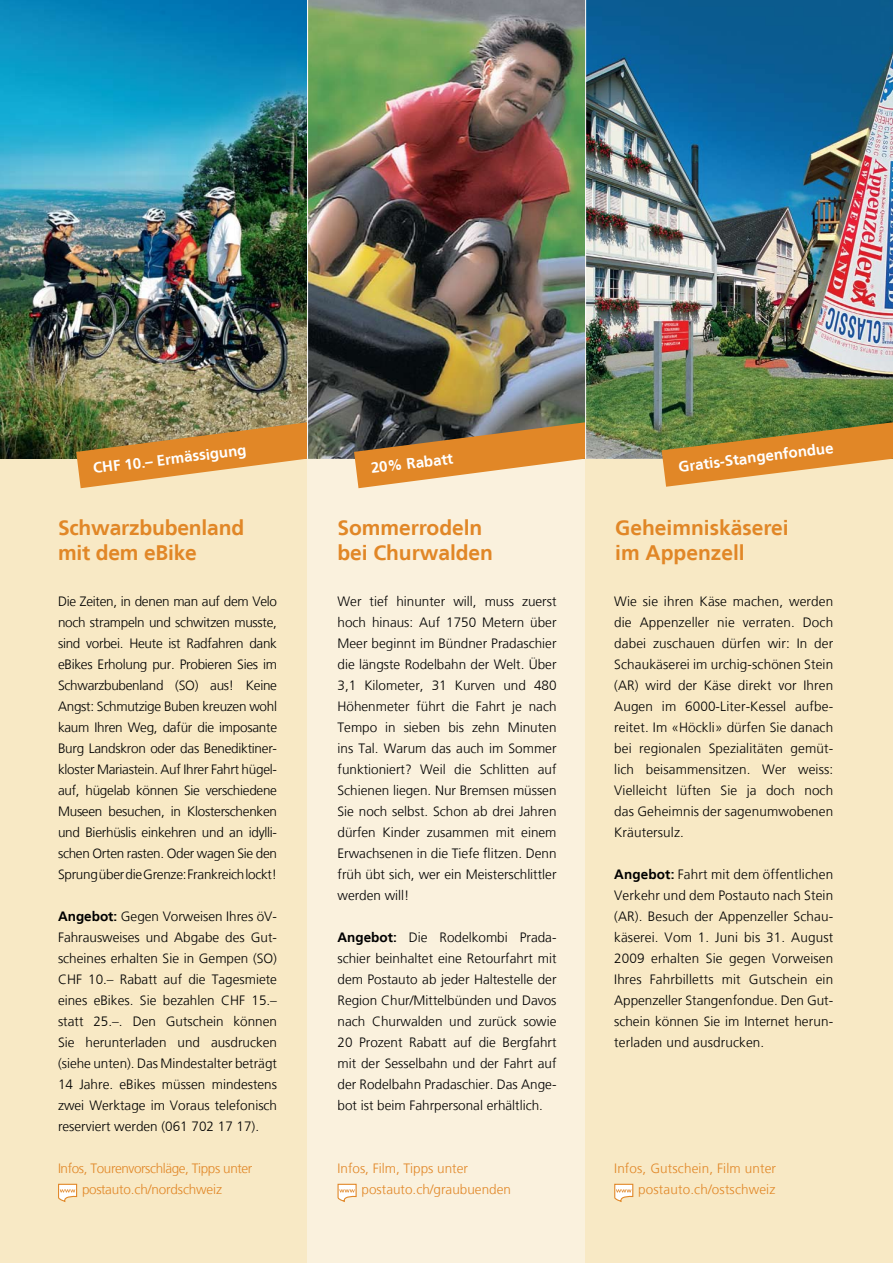
<style>
.page{position:relative;width:893px;height:1263px;background:#fff}
.page>*{position:absolute;margin:0;border:0;box-sizing:border-box;transform-origin:0 0}
.t1{font:700 21px/25.5px "Frutiger LT";letter-spacing:-.005em;color:#e18727}
.t2{font:700 15px "Frutiger LT";color:#fff}
.t3{font:300 13.5px/21px "Frutiger LT";color:#000;text-align:justify}
.t4{font:300 13.5px/20.9px "Frutiger LT";color:#e18727}
.t5{font:300 13.5px/20.9px "Frutiger LT";letter-spacing:-.03em;color:#e18727;text-align:center}
.s1{font-weight:700}
</style>
<div class="page">
<div style="left:0;top:0;width:308px;height:1263px;background:#f8e9c5"></div>
<img style="left:0;top:0;width:307px;height:459px">
<svg style="left:76px;top:422px;width:232px;height:66px"></svg>
<svg style="left:58px;top:1183px;width:20px;height:19px"></svg>
<img style="left:308px;top:0;width:277px;height:1263px">
<svg style="left:337px;top:1183px;width:20px;height:20px"></svg>
<img style="left:585px;top:0;width:308px;height:1263px">
<svg style="left:614px;top:1183px;width:20px;height:20px"></svg>
<svg style="left:354px;top:422px;width:231px;height:66px;background:#c18f56"></svg>
<svg style="left:662px;top:422px;width:231px;height:65px;background:#c79a4e"></svg>
<hr style="left:307px;top:0;width:1px;height:459px;background:#fff">
<hr style="left:585px;top:0;width:1px;height:459px;background:#fff">
<p class="t2" style="left:92px;top:459px;width:156px;rotate:-7deg">CHF 10.– Ermässigung</p>
<h2 class="t1" style="left:58px;top:515px;width:188px">Schwarzbubenland mit dem eBike</h2>
<p class="t3" style="left:58px;top:591px;width:221px">Die Zeiten, in denen man auf dem Velo noch strampeln und schwitzen musste, sind vorbei. Heute ist Radfahren dank eBikes Erholung pur. Probieren Sies im Schwarzbubenland (SO) aus! Keine Angst: Schmutzige Buben kreuzen wohl kaum Ihren Weg, dafür die imposante Burg Landskron oder das Benediktiner&shy;kloster Mariastein. Auf Ihrer Fahrt hügel&shy;auf, hügelab können Sie verschiedene Museen besuchen, in Klosterschenken und Bierhüslis einkehren und an idylli&shy;schen Orten rasten. Oder wagen Sie den Sprung über die Grenze: Frankreich lockt!</p>
<p class="t3" style="left:58px;top:906px;width:221px"><span class="s1">Angebot:</span> Gegen Vorweisen Ihres öV-Fahrausweises und Abgabe des Gut&shy;scheines erhalten Sie in Gempen (SO)<br>CHF 10.– Rabatt auf die Tagesmiete eines eBikes. Sie bezahlen CHF 15.– statt 25.–. Den Gutschein können Sie herunterladen und ausdrucken (siehe unten). Das Mindestalter beträgt 14 Jahre. eBikes müssen mindestens zwei Werktage im Voraus telefonisch reserviert werden (061 702 17 17).</p>
<p class="t5" style="left:58px;top:1158px;width:196px">Infos, Tourenvorschläge, Tipps unter postauto.ch/nordschweiz</p>
<p class="t2" style="left:370px;top:459px;width:84px;rotate:-7deg">20% Rabatt</p>
<h2 class="t1" style="left:337px;top:515px;width:157px">Sommerrodeln bei Churwalden</h2>
<p class="t3" style="left:337px;top:591px;width:221px">Wer tief hinunter will, muss zuerst hoch hinaus: Auf 1750 Metern über Meer beginnt im Bündner Pradaschier die längste Rodelbahn der Welt. Über 3,1 Kilometer, 31 Kurven und 480<br>Höhenmeter führt die Fahrt je nach Tempo in sieben bis zehn Minuten ins Tal. Warum das auch im Sommer funktioniert? Weil die Schlitten auf Schienen liegen. Nur Bremsen müssen Sie noch selbst. Schon ab drei Jahren dürfen Kinder zusammen mit einem Erwachsenen in die Tiefe flitzen. Denn früh übt sich, wer ein Meisterschlittler werden will!</p>
<p class="t3" style="left:337px;top:927px;width:221px"><span class="s1">Angebot:</span> Die Rodelkombi Prada&shy;schier beinhaltet eine Retourfahrt mit dem Postauto ab jeder Haltestelle der Region Chur/Mittelbünden und Davos nach Churwalden und zurück sowie 20 Prozent Rabatt auf die Bergfahrt mit der Sesselbahn und der Fahrt auf der Rodelbahn Pradaschier. Das Ange&shy;bot ist beim Fahrpersonal erhältlich.</p>
<p class="t4" style="left:362px;top:1158px;width:151px;text-indent:-24px">Infos, Film, Tipps unter postauto.ch/graubuenden</p>
<p class="t2" style="left:677px;top:458px;width:157px;rotate:-7deg">Gratis-Stangenfondue</p>
<h2 class="t1" style="left:615px;top:515px;width:175px">Geheimniskäserei im Appenzell</h2>
<p class="t3" style="left:614px;top:591px;width:221px">Wie sie ihren Käse machen, werden die Appenzeller nie verraten. Doch dabei zuschauen dürfen wir: In der Schaukäserei im urchig-schönen Stein (AR) wird der Käse direkt vor Ihren Augen im 6000-Liter-Kessel aufbe&shy;reitet. Im «Höckli» dürfen Sie danach bei regionalen Spezialitäten gemüt&shy;lich beisammensitzen. Wer weiss:<br>Vielleicht lüften Sie ja doch noch das Geheimnis der sagenumwobenen Kräutersulz.</p>
<p class="t3" style="left:614px;top:864px;width:221px"><span class="s1">Angebot:</span> Fahrt mit dem öffentlichen Verkehr und dem Postauto nach Stein (AR). Besuch der Appenzeller Schau&shy;käserei. Vom 1. Juni bis 31. August 2009 erhalten Sie gegen Vorweisen Ihres Fahrbilletts mit Gutschein ein Appenzeller Stangenfondue. Den Gut - schein können Sie im Internet herun&shy;terladen und ausdrucken.</p>
<p class="t4" style="left:614px;top:1158px;width:163px;text-align:right">Infos, Gutschein, Film unter postauto.ch/ostschweiz</p>
</div>
